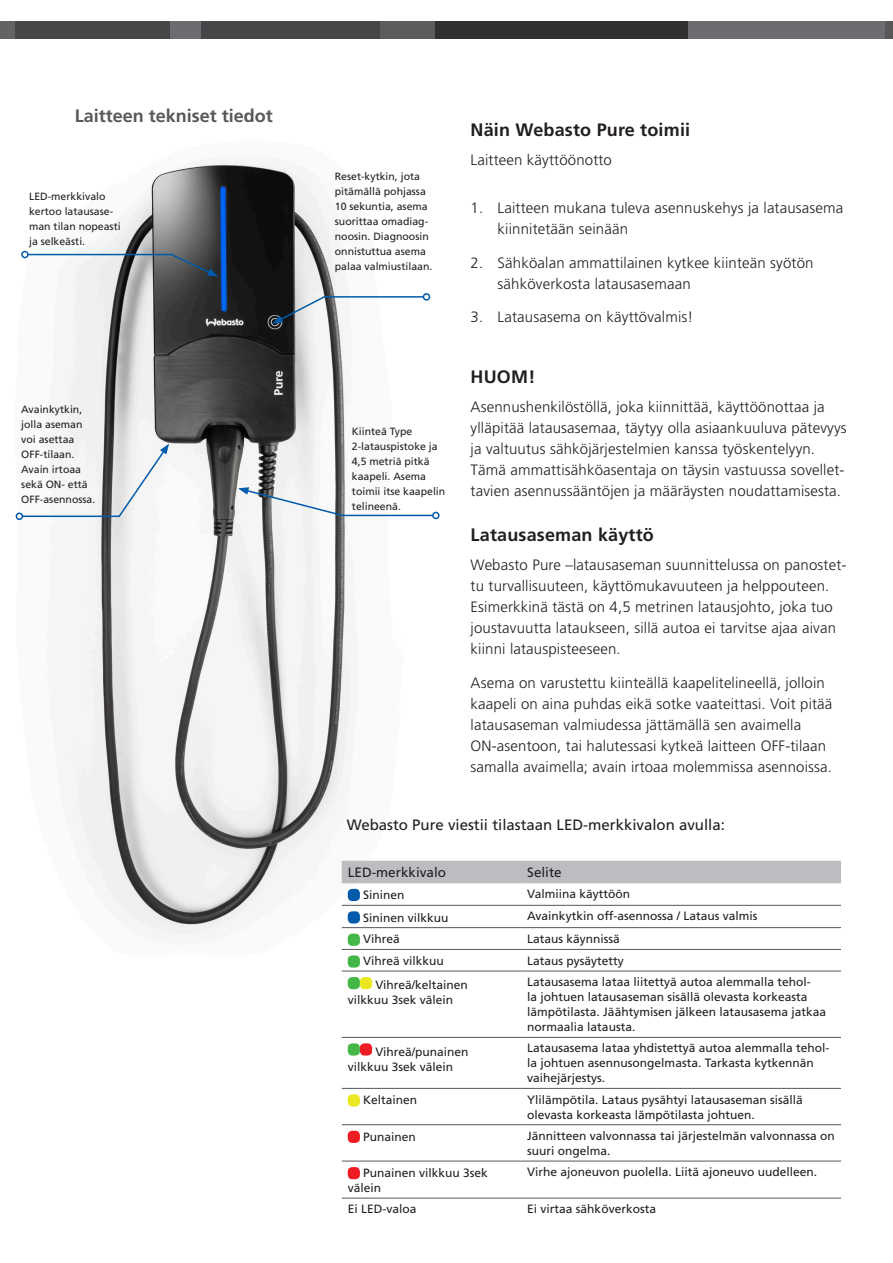
<style>
.page{position:relative;width:893px;height:1263px;background:#fff}
.page>*{position:absolute;margin:0;border:0;box-sizing:border-box;transform-origin:0 0}
.t1{font:700 18px "Frutiger";letter-spacing:.01em;color:#231f20}
.t2{font:700 18px "Frutiger";color:#57585a}
.t3{font:300 15px/21px "Frutiger";letter-spacing:.01em;color:#231f20}
.t4{font:15px "Frutiger";color:#231f20}
.t5{font:13.5px "Frutiger";color:#231f20}
.t6{font:12px/15px "Frutiger";color:#231f20}
.t7{font:10.5px/15px "Frutiger";color:#231f20}
</style>
<div class="page">
<div style="left:0;top:21px;width:16px;height:17px;background:#636366"></div>
<div style="left:16px;top:21px;width:154px;height:17px;background:#454647"></div>
<div style="left:170px;top:21px;width:31px;height:17px;background:#6c6d70"></div>
<div style="left:201px;top:21px;width:179px;height:17px;background:#454647"></div>
<div style="left:380px;top:21px;width:55px;height:17px;background:#5c5c5f"></div>
<div style="left:435px;top:21px;width:253px;height:17px;background:#312f30"></div>
<div style="left:688px;top:21px;width:198px;height:17px;background:#6c6d70"></div>
<div style="left:886px;top:21px;width:7px;height:17px;background:#57585a"></div>
<img style="left:15px;top:161px;width:415px;height:829px">
<div style="left:21px;top:251px;width:8px;height:7px;border:2px solid #015aaa;border-radius:50%"></div>
<svg style="left:26px;top:253px;width:192px;height:23px"></svg>
<div style="left:423px;top:293px;width:7px;height:8px;border:2px solid #015aaa;border-radius:50%"></div>
<svg style="left:272px;top:295px;width:153px;height:29px"></svg>
<div style="left:432px;top:512px;width:8px;height:7px;border:2px solid #015aaa;border-radius:50%"></div>
<svg style="left:238px;top:487px;width:196px;height:30px"></svg>
<div style="left:16px;top:512px;width:7px;height:8px;border:2px solid #015aaa;border-radius:50%"></div>
<svg style="left:21px;top:444px;width:148px;height:74px"></svg>
<div style="left:342px;top:861px;width:499px;height:21px;background:#bcbdc0"></div>
<hr style="left:342px;top:905px;width:179px;height:1px;background:#57585a">
<hr style="left:521px;top:905px;width:320px;height:1px;background:#57585a">
<hr style="left:342px;top:927px;width:179px;height:1px;background:#57585a">
<hr style="left:521px;top:927px;width:320px;height:1px;background:#57585a">
<hr style="left:342px;top:949px;width:179px;height:1px;background:#57585a">
<hr style="left:521px;top:949px;width:320px;height:1px;background:#57585a">
<hr style="left:342px;top:971px;width:179px;height:1px;background:#57585a">
<hr style="left:521px;top:971px;width:320px;height:1px;background:#57585a">
<hr style="left:342px;top:1037px;width:179px;height:1px;background:#57585a">
<hr style="left:521px;top:1037px;width:320px;height:1px;background:#57585a">
<hr style="left:342px;top:1088px;width:179px;height:1px;background:#57585a">
<hr style="left:521px;top:1088px;width:320px;height:1px;background:#57585a">
<hr style="left:342px;top:1124px;width:179px;height:1px;background:#57585a">
<hr style="left:521px;top:1124px;width:320px;height:1px;background:#57585a">
<hr style="left:342px;top:1161px;width:179px;height:1px;background:#57585a">
<hr style="left:521px;top:1161px;width:320px;height:1px;background:#57585a">
<hr style="left:342px;top:1198px;width:179px;height:1px;background:#57585a">
<hr style="left:521px;top:1198px;width:320px;height:1px;background:#57585a">
<hr style="left:342px;top:882px;width:179px;height:1px;background:#bcbdc0">
<hr style="left:521px;top:882px;width:320px;height:1px;background:#bcbdc0">
<div style="left:348px;top:889px;width:12px;height:12px;background:#015aaa;border-radius:4px"></div>
<div style="left:348px;top:911px;width:12px;height:12px;background:#015aaa;border-radius:4px"></div>
<div style="left:348px;top:934px;width:12px;height:12px;background:#45b749;border-radius:4px"></div>
<div style="left:348px;top:955px;width:12px;height:12px;background:#45b749;border-radius:4px"></div>
<div style="left:348px;top:977px;width:12px;height:12px;background:#45b749;border-radius:4px"></div>
<div style="left:360px;top:977px;width:12px;height:12px;background:#ebe823;border-radius:4px"></div>
<div style="left:348px;top:1043px;width:12px;height:12px;background:#45b749;border-radius:4px"></div>
<div style="left:360px;top:1043px;width:12px;height:12px;background:#ee1d23;border-radius:4px"></div>
<div style="left:348px;top:1094px;width:12px;height:12px;background:#ebe823;border-radius:4px"></div>
<div style="left:348px;top:1131px;width:12px;height:12px;background:#ee1d23;border-radius:4px"></div>
<div style="left:348px;top:1167px;width:12px;height:12px;background:#ee1d23;border-radius:4px"></div>
<p class="t2" style="left:75px;top:105px;width:200px">Laitteen tekniset tiedot</p>
<p class="t7" style="left:29px;top:188px;width:93px">LED-merkkivalo kertoo latausase&shy;man tilan nopeasti ja selkeästi.</p>
<p class="t7" style="left:21px;top:401px;width:76px">Avainkytkin, jolla aseman voi asettaa<br>OFF-tilaan.<br>Avain irtoaa sekä ON- että<br>OFF-asennossa.</p>
<p class="t7" style="left:335px;top:169px;width:99px">Reset-kytkin, jota pitämällä pohjassa<br>10 sekuntia, asema suorittaa omadiag&shy;noosin. Diagnoosin onnistuttua asema palaa valmiustilaan.</p>
<p class="t7" style="left:352px;top:424px;width:95px">Kiinteä Type<br>2-latauspistoke ja<br>4,5 metriä pitkä kaapeli. Asema toimii itse kaapelin telineenä.</p>
<p class="t1" style="left:471px;top:119px;width:221px">Näin Webasto Pure toimii</p>
<p class="t3" style="left:471px;top:150px;width:143px">Laitteen käyttöönotto</p>
<p class="t3" style="left:498px;top:197px;width:347px;text-indent:-27px">1. Laitteen mukana tuleva asennuskehys ja latausasema kiinnitetään seinään</p>
<p class="t3" style="left:498px;top:252px;width:317px;text-indent:-27px">2. Sähköalan ammattilainen kytkee kiinteän syötön sähköverkosta latausasemaan</p>
<p class="t3" style="left:471px;top:307px;width:224px">3. Latausasema on käyttövalmis!</p>
<p class="t1" style="left:471px;top:366px;width:66px">HUOM!</p>
<p class="t3" style="left:471px;top:397px;width:378px">Asennushenkilöstöllä, joka kiinnittää, käyttöönottaa ja ylläpitää latausasemaa, täytyy olla asiaankuuluva pätevyys ja valtuutus sähköjärjestelmien kanssa työskentelyyn.<br>Tämä ammattisähköasentaja on täysin vastuussa sovellet&shy;tavien asennussääntöjen ja määräysten noudattamisesta.</p>
<p class="t1" style="left:471px;top:524px;width:185px">Latausaseman käyttö</p>
<p class="t3" style="left:471px;top:555px;width:377px">Webasto Pure –latausaseman suunnittelussa on panostet&shy;tu turvallisuuteen, käyttömukavuuteen ja helppouteen.<br>Esimerkkinä tästä on 4,5 metrinen latausjohto, joka tuo joustavuutta lataukseen, sillä autoa ei tarvitse ajaa aivan kiinni latauspisteeseen.</p>
<p class="t3" style="left:471px;top:673px;width:363px">Asema on varustettu kiinteällä kaapelitelineellä, jolloin kaapeli on aina puhdas eikä sotke vaateittasi. Voit pitää latausaseman valmiudessa jättämällä sen avaimella ON-asentoon, tai halutessasi kytkeä laitteen OFF-tilaan samalla avaimella; avain irtoaa molemmissa asennoissa.</p>
<p class="t4" style="left:347px;top:816px;width:380px">Webasto Pure viestii tilastaan LED-merkkivalon avulla:</p>
<p class="t5" style="left:348px;top:864px;width:100px">LED-merkkivalo</p>
<p class="t5" style="left:527px;top:864px;width:36px">Selite</p>
<p class="t6" style="left:363px;top:888px;width:43px">Sininen</p>
<p class="t6" style="left:527px;top:886px;width:104px">Valmiina käyttöön</p>
<p class="t6" style="left:363px;top:910px;width:87px">Sininen vilkkuu</p>
<p class="t6" style="left:527px;top:909px;width:232px">Avainkytkin off-asennossa / Lataus valmis</p>
<p class="t6" style="left:363px;top:932px;width:38px">Vihreä</p>
<p class="t6" style="left:527px;top:931px;width:94px">Lataus käynnissä</p>
<p class="t6" style="left:363px;top:953px;width:82px">Vihreä vilkkuu</p>
<p class="t6" style="left:527px;top:953px;width:98px">Lataus pysäytetty</p>
<p class="t6" style="left:348px;top:977px;width:122px;text-indent:28px">Vihreä/keltainen vilkkuu 3sek välein</p>
<p class="t6" style="left:527px;top:975px;width:300px">Latausasema lataa liitettyä autoa alemmalla tehol-<br>la johtuen latausaseman sisällä olevasta korkeasta lämpötilasta. Jäähtymisen jälkeen latausasema jatkaa normaalia latausta.</p>
<p class="t6" style="left:348px;top:1044px;width:122px;text-indent:28px">Vihreä/punainen vilkkuu 3sek välein</p>
<p class="t6" style="left:527px;top:1041px;width:304px">Latausasema lataa yhdistettyä autoa alemmalla tehol&shy;la johtuen asennusongelmasta. Tarkasta kytkennän vaihejärjestys.</p>
<p class="t6" style="left:363px;top:1093px;width:56px">Keltainen</p>
<p class="t6" style="left:527px;top:1092px;width:277px">Ylilämpötila. Lataus pysähtyi latausaseman sisällä olevasta korkeasta lämpötilasta johtuen.</p>
<p class="t6" style="left:363px;top:1129px;width:54px">Punainen</p>
<p class="t6" style="left:527px;top:1128px;width:309px">Jännitteen valvonnassa tai järjestelmän valvonnassa on suuri ongelma.</p>
<p class="t6" style="left:348px;top:1165px;width:142px;text-indent:16px">Punainen vilkkuu 3sek välein</p>
<p class="t6" style="left:527px;top:1165px;width:291px">Virhe ajoneuvon puolella. Liitä ajoneuvo uudelleen.</p>
<p class="t6" style="left:348px;top:1202px;width:70px">Ei LED-valoa</p>
<p class="t6" style="left:527px;top:1202px;width:130px">Ei virtaa sähköverkosta</p>
</div>
